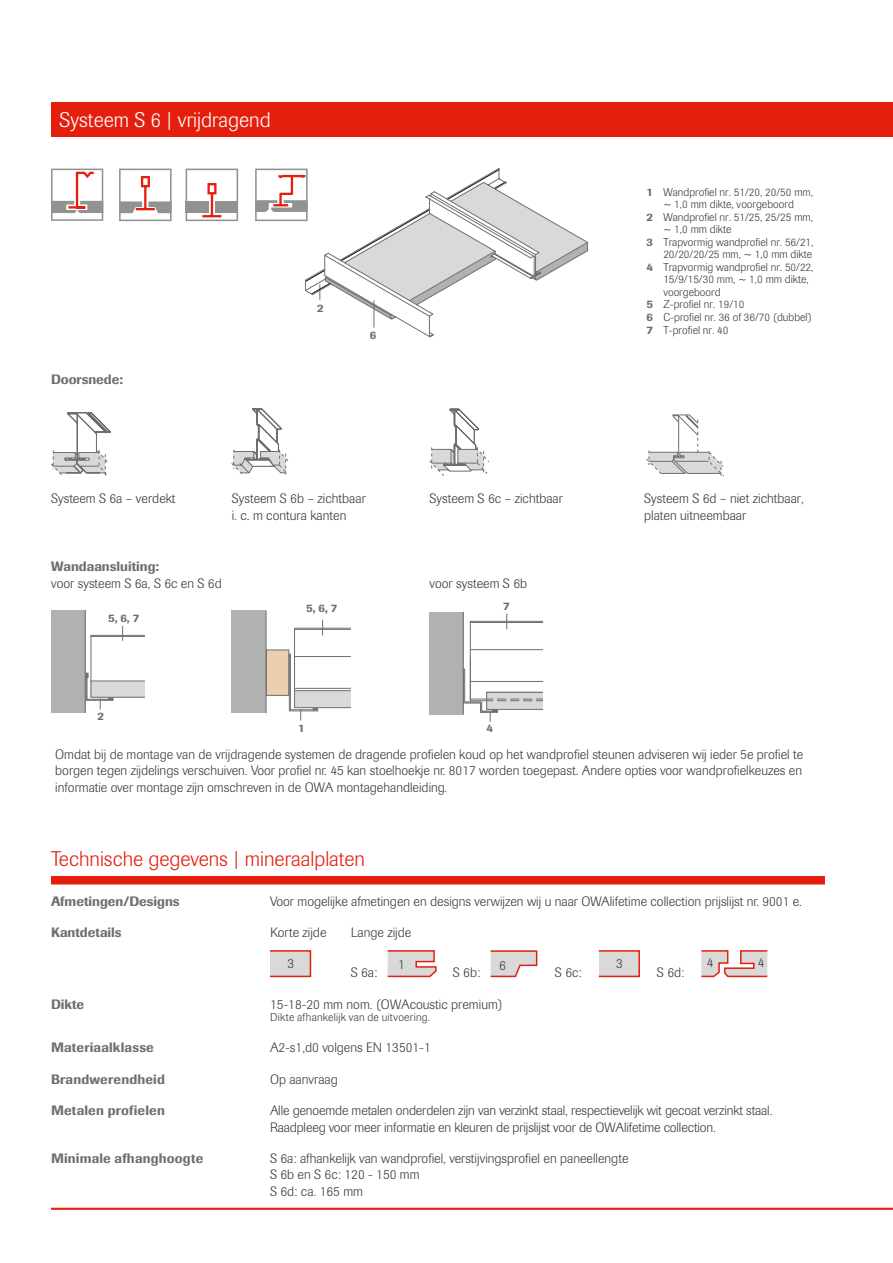
<style>
.page{position:relative;width:893px;height:1263px;background:#fff}
.page>*{position:absolute;margin:0;border:0;box-sizing:border-box;transform-origin:0 0}
.t1{font:300 21px "Imago Pro";color:#e41f0d}
.t2{font:300 21px "Imago Pro";color:#fff}
.t3{font:300 13.5px/16.5px "Imago Pro";color:#3b3b3a}
.t4{font:500 13.5px "Imago Pro";letter-spacing:.01em;color:#6f6f6e}
.t5{font:300 11.25px "Imago Pro";color:#3b3b3a}
.t6{font:300 11.25px "Imago Pro";letter-spacing:.02em;color:#3b3b3a}
.t7{font:500 11.25px "Imago Pro";color:#6f6f6e}
.s1{font-weight:500;color:#6f6f6e}
</style>
<div class="page">
<div style="left:51px;top:102px;width:842px;height:34px;background:#e41f0d"></div>
<div style="left:51px;top:876px;width:774px;height:8px;background:#e41f0d"></div>
<div style="left:270px;top:951px;width:40px;height:25px;background:#d9d9da"></div>
<div style="left:270px;top:950px;width:41px;height:27px;border:2px solid #e41f0d"></div>
<svg style="left:388px;top:950px;width:49px;height:27px"></svg>
<svg style="left:491px;top:950px;width:46px;height:27px"></svg>
<div style="left:599px;top:951px;width:40px;height:25px;background:#d9d9da"></div>
<div style="left:599px;top:950px;width:41px;height:27px;border:2px solid #e41f0d"></div>
<svg style="left:701px;top:950px;width:66px;height:27px"></svg>
<hr style="left:51px;top:1208px;width:842px;height:2px;background:#e41f0d">
<svg style="left:51px;top:169px;width:52px;height:52px"></svg>
<svg style="left:119px;top:169px;width:53px;height:52px"></svg>
<svg style="left:186px;top:169px;width:52px;height:52px"></svg>
<svg style="left:255px;top:168px;width:333px;height:169px"></svg>
<div style="left:51px;top:610px;width:34px;height:103px;background:#b0b2b2"></div>
<hr style="left:85px;top:610px;width:1px;height:103px;background:#6f6f6e">
<svg style="left:85px;top:626px;width:60px;height:83px"></svg>
<div style="left:232px;top:611px;width:34px;height:102px;background:#b0b2b2"></div>
<hr style="left:266px;top:611px;width:1px;height:102px;background:#6f6f6e">
<svg style="left:266px;top:620px;width:85px;height:100px"></svg>
<div style="left:429px;top:612px;width:34px;height:102px;background:#b0b2b2"></div>
<hr style="left:463px;top:612px;width:1px;height:102px;background:#6f6f6e">
<svg style="left:463px;top:614px;width:80px;height:107px"></svg>
<svg style="left:51px;top:412px;width:60px;height:64px"></svg>
<svg style="left:231px;top:408px;width:58px;height:67px"></svg>
<svg style="left:429px;top:409px;width:60px;height:67px"></svg>
<svg style="left:646px;top:414px;width:78px;height:62px"></svg>
<h1 class="t2" style="left:60px;top:106px;width:213px">Systeem S 6 | vrijdragend</h1>
<p class="t4" style="left:51px;top:371px;width:74px">Doorsnede:</p>
<p class="t7" style="left:317px;top:301px;width:8px">2</p>
<p class="t7" style="left:370px;top:328px;width:8px">6</p>
<p class="t3" style="left:51px;top:490px;width:126px">Systeem S 6a – verdekt</p>
<p class="t3" style="left:429px;top:490px;width:135px">Systeem S 6c – zichtbaar</p>
<p class="t3" style="left:232px;top:490px;width:136px">Systeem S 6b – zichtbaar i. c. m contura kanten</p>
<p class="t4" style="left:51px;top:558px;width:110px">Wandaansluiting:</p>
<p class="t3" style="left:51px;top:575px;width:172px">voor systeem S 6a, S 6c en S 6d</p>
<p class="t3" style="left:429px;top:575px;width:99px">voor systeem S 6b</p>
<p class="t7" style="left:108px;top:611px;width:33px">5, 6, 7</p>
<p class="t7" style="left:97px;top:709px;width:8px">2</p>
<p class="t7" style="left:306px;top:601px;width:33px">5, 6, 7</p>
<p class="t7" style="left:298px;top:721px;width:8px">1</p>
<p class="t7" style="left:503px;top:599px;width:8px">7</p>
<p class="t7" style="left:487px;top:721px;width:8px">4</p>
<p class="t5" style="left:646px;top:184px;width:168px"><span class="s1">1</span> Wandprofiel nr. 51/20, 20/50 mm,</p>
<p class="t5" style="left:663px;top:197px;width:132px">~ 1,0 mm dikte, voorgeboord</p>
<p class="t5" style="left:646px;top:209px;width:168px"><span class="s1">2</span> Wandprofiel nr. 51/25, 25/25 mm,</p>
<p class="t5" style="left:663px;top:222px;width:70px">~ 1,0 mm dikte</p>
<p class="t5" style="left:646px;top:234px;width:169px"><span class="s1">3</span> Trapvormig wandprofiel nr. 56/21,</p>
<p class="t5" style="left:663px;top:247px;width:150px">20/20/20/25 mm, ~ 1,0 mm dikte</p>
<p class="t5" style="left:646px;top:259px;width:169px"><span class="s1">4</span> Trapvormig wandprofiel nr. 50/22,</p>
<p class="t5" style="left:663px;top:272px;width:147px">15/9/15/30 mm, ~ 1,0 mm dikte,</p>
<p class="t5" style="left:663px;top:284px;width:59px">voorgeboord</p>
<p class="t5" style="left:646px;top:297px;width:100px"><span class="s1">5</span> Z-profiel nr. 19/10</p>
<p class="t5" style="left:646px;top:310px;width:167px"><span class="s1">6</span> C-profiel nr. 36 of 36/70 (dubbel)</p>
<p class="t5" style="left:646px;top:322px;width:84px"><span class="s1">7</span> T-profiel nr. 40</p>
<p class="t3" style="left:644px;top:490px;width:161px">Systeem S 6d – niet zichtbaar, platen uitneembaar</p>
<p class="t3" style="left:55px;top:745px;width:749px;text-align:justify">Omdat bij de montage van de vrijdragende systemen de dragende profielen koud op het wandprofiel steunen adviseren wij ieder 5e profiel te borgen tegen zijdelings verschuiven. Voor profiel nr. 45 kan stoelhoekje nr. 8017 worden toegepast. Andere opties voor wandprofielkeuzes en informatie over montage zijn omschreven in de OWA montagehandleiding.</p>
<h1 class="t1" style="left:51px;top:845px;width:315px">Technische gegevens | mineraalplaten</h1>
<p class="t4" style="left:51px;top:892px;width:130px">Afmetingen/Designs</p>
<p class="t3" style="left:270px;top:893px;width:534px">Voor mogelijke afmetingen en designs verwijzen wij u naar OWAlifetime collection prijslijst nr. 9001 e.</p>
<p class="t4" style="left:51px;top:924px;width:72px">Kantdetails</p>
<p class="t3" style="left:270px;top:924px;width:58px">Korte zijde</p>
<p class="t3" style="left:351px;top:924px;width:62px">Lange zijde</p>
<p class="t3" style="left:287px;top:955px;width:8px">3</p>
<p class="t3" style="left:351px;top:964px;width:28px">S 6a:</p>
<p class="t3" style="left:707px;top:954px;width:8px">4</p>
<p class="t3" style="left:758px;top:954px;width:8px">4</p>
<p class="t3" style="left:616px;top:955px;width:8px">3</p>
<p class="t3" style="left:398px;top:956px;width:8px">1</p>
<p class="t3" style="left:499px;top:956px;width:8px">6</p>
<p class="t3" style="left:453px;top:964px;width:29px">S 6b:</p>
<p class="t3" style="left:555px;top:964px;width:28px">S 6c:</p>
<p class="t3" style="left:657px;top:964px;width:29px">S 6d:</p>
<p class="t4" style="left:51px;top:995px;width:35px">Dikte</p>
<p class="t3" style="left:270px;top:995px;width:234px">15-18-20 mm nom. (OWAcoustic premium)</p>
<p class="t6" style="left:270px;top:1010px;width:162px">Dikte afhankelijk van de uitvoering.</p>
<p class="t4" style="left:51px;top:1039px;width:104px">Materiaalklasse</p>
<p class="t3" style="left:270px;top:1039px;width:162px">A2-s1,d0 volgens EN 13501-1</p>
<p class="t4" style="left:51px;top:1070px;width:115px">Brandwerendheid</p>
<p class="t3" style="left:270px;top:1070px;width:69px">Op aanvraag</p>
<p class="t4" style="left:51px;top:1101px;width:115px">Metalen profielen</p>
<p class="t3" style="left:270px;top:1102px;width:504px">Alle genoemde metalen onderdelen zijn van verzinkt staal, respectievelijk wit gecoat verzinkt staal.<br>Raadpleeg voor meer informatie en kleuren de prijslijst voor de OWAlifetime collection.</p>
<p class="t4" style="left:51px;top:1149px;width:154px">Minimale afhanghoogte</p>
<p class="t3" style="left:270px;top:1150px;width:360px">S 6a: afhankelijk van wandprofiel, verstijvingsprofiel en paneellengte<br>S 6b en S 6c: 120 - 150 mm<br>S 6d: ca. 165 mm</p>
</div>
